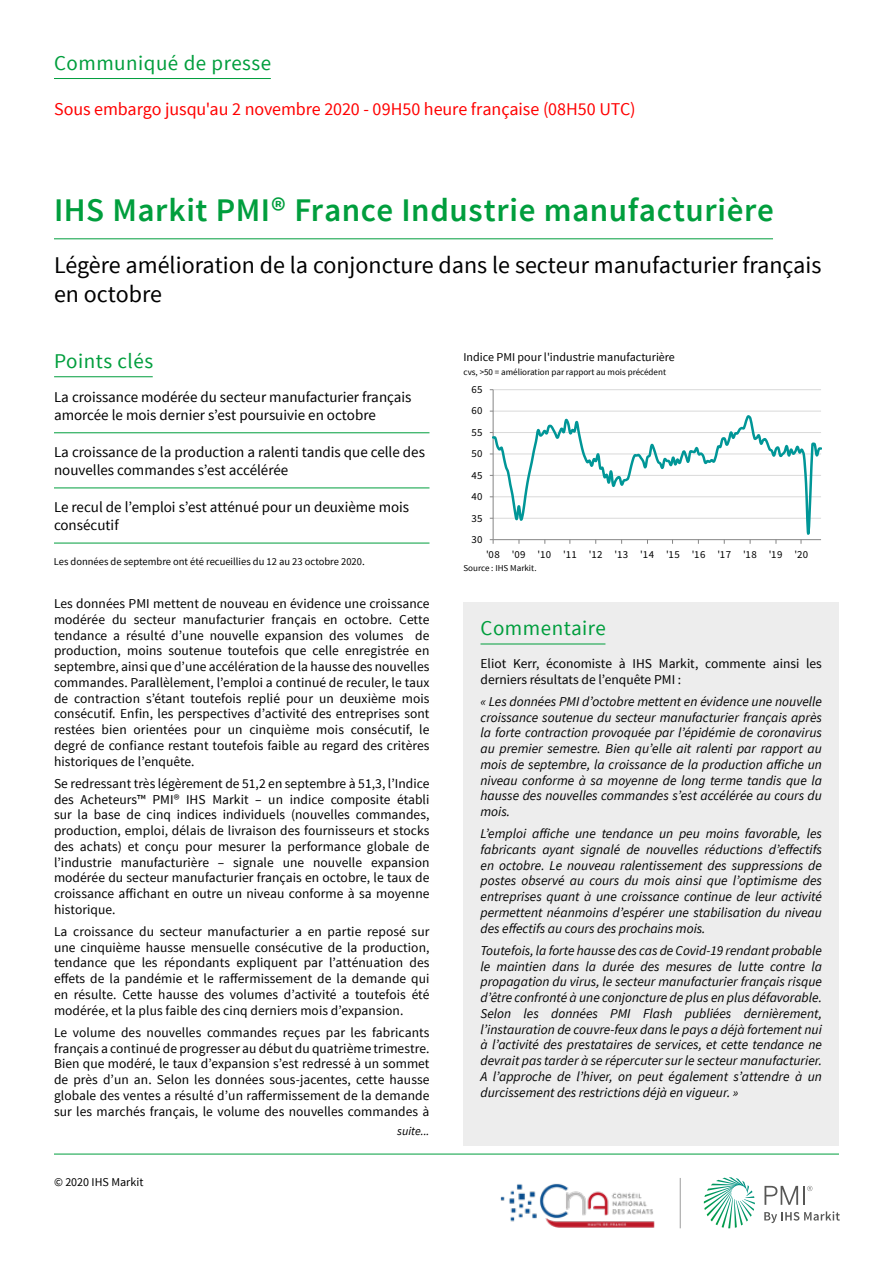
<style>
.page{position:relative;width:893px;height:1263px;background:#fff}
.page>*{position:absolute;margin:0;border:0;box-sizing:border-box;transform-origin:0 0}
.t1{font:600 33px "Source Sans Pro";letter-spacing:.015em;color:#009e3d}
.t2{font:24px/28.8px "Source Sans Pro";color:#000}
.t3{font:21px "Source Sans Pro";letter-spacing:.025em;color:#009e3d}
.t4{font:18px "Source Sans Pro";letter-spacing:-.005em;color:#f00}
.t5{font:15px/18px "Source Sans Pro";color:#000}
.t6{font:13.5px/15.8px "Source Sans Pro";letter-spacing:.005em;color:#000;text-align:justify}
.t7{font:italic 13.5px/15.8px "Source Sans Pro";color:#000;text-align:justify}
.t8{font:12px "Source Sans Pro";color:#000}
.t9{font:italic 12px "Source Sans Pro";color:#000}
.t10{font:10.65px "Source Sans Pro";letter-spacing:.04em;color:#000}
.t11{font:10.5px "Source Sans Pro";color:#000}
.t12{font:9px "Source Sans Pro";color:#000}
.s1{font-size:11.25px}
</style>
<div class="page">
<svg style="left:704px;top:1177px;width:51px;height:51px"></svg>
<svg style="left:764px;top:1211px;width:76px;height:12px"></svg>
<svg style="left:764px;top:1186px;width:48px;height:19px"></svg>
<hr style="left:54px;top:1154px;width:785px;height:1px;background:#009e3d">
<img style="left:500px;top:1178px;width:180px;height:50px">
<hr style="left:680px;top:1178px;width:1px;height:50px;background:#9d9d9c">
<hr style="left:493px;top:389px;width:328px;height:1px;background:#d9d9d9">
<hr style="left:493px;top:390px;width:1px;height:150px;background:#868686">
<svg style="left:490px;top:411px;width:331px;height:133px"></svg>
<hr style="left:54px;top:376px;width:99px;height:1px;background:#009e3d">
<hr style="left:54px;top:78px;width:217px;height:1px;background:#009e3d">
<hr style="left:54px;top:238px;width:719px;height:1px;background:#009e3d">
<hr style="left:54px;top:432px;width:375px;height:1px;background:#009e3d">
<hr style="left:54px;top:488px;width:375px;height:1px;background:#009e3d">
<hr style="left:54px;top:543px;width:375px;height:1px;background:#009e3d">
<div style="left:463px;top:602px;width:376px;height:56px;background:#ededed"></div>
<hr style="left:480px;top:644px;width:125px;height:1px;background:#009e3d">
<div style="left:463px;top:658px;width:376px;height:487px;background:#ededed"></div>
<h3 class="t3" style="left:54px;top:50px;width:219px">Communiqué de presse</h3>
<h3 class="t4" style="left:54px;top:98px;width:583px">Sous embargo jusqu'au 2 novembre 2020 - 09H50 heure française (08H50 UTC)</h3>
<h1 class="t1" style="left:54px;top:190px;width:721px">IHS Markit PMI® France Industrie manufacturière</h1>
<h2 class="t2" style="left:54px;top:251px;width:769px">Légère amélioration de la conjoncture dans le secteur manufacturier français en octobre</h2>
<h3 class="t3" style="left:54px;top:348px;width:101px">Points clés</h3>
<p class="t5" style="left:54px;top:388px;width:359px">La croissance modérée du secteur manufacturier français amorcée le mois dernier s’est poursuivie en octobre</p>
<p class="t5" style="left:54px;top:443px;width:372px">La croissance de la production a ralenti tandis que celle des nouvelles commandes s’est accélérée</p>
<p class="t5" style="left:54px;top:498px;width:357px">Le recul de l’emploi s’est atténué pour un deuxième mois consécutif</p>
<p class="t11" style="left:54px;top:555px;width:312px">Les données de septembre ont été recueillies du 12 au 23 octobre 2020<span class="s1">.</span></p>
<p class="t6" style="left:54px;top:596px;width:377px">Les données PMI mettent de nouveau en évidence une croissance modérée du secteur manufacturier français en octobre. Cette tendance a résulté d’une nouvelle expansion des volumes de production, moins soutenue toutefois que celle enregistrée en septembre, ainsi que d’une accélération de la hausse des nouvelles commandes. Parallèlement, l’emploi a continué de reculer, le taux de contraction s’étant toutefois replié pour un deuxième mois consécutif. Enfin, les perspectives d’activité des entreprises sont restées bien orientées pour un cinquième mois consécutif, le degré de confiance restant toutefois faible au regard des critères historiques de l’enquête.</p>
<p class="t6" style="left:54px;top:776px;width:377px">Se redressant très légèrement de 51,2 en septembre à 51,3, l’Indice des Acheteurs™ PMI® IHS Markit – un indice composite établi sur la base de cinq indices individuels (nouvelles commandes, production, emploi, délais de livraison des fournisseurs et stocks des achats) et conçu pour mesurer la performance globale de l’industrie manufacturière – signale une nouvelle expansion modérée du secteur manufacturier français en octobre, le taux de croissance affichant en outre un niveau conforme à sa moyenne historique.</p>
<p class="t6" style="left:54px;top:924px;width:377px">La croissance du secteur manufacturier a en partie reposé sur une cinquième hausse mensuelle consécutive de la production, tendance que les répondants expliquent par l’atténuation des effets de la pandémie et le raffermissement de la demande qui en résulte. Cette hausse des volumes d’activité a toutefois été modérée, et la plus faible des cinq derniers mois d’expansion.</p>
<p class="t6" style="left:54px;top:1025px;width:377px">Le volume des nouvelles commandes reçues par les fabricants français a continué de progresser au début du quatrième trimestre.<br>Bien que modéré, le taux d’expansion s’est redressé à un sommet de près d’un an. Selon les données sous-jacentes, cette hausse globale des ventes a résulté d’un raffermissement de la demande sur les marchés français, le volume des nouvelles commandes à</p>
<p class="t8" style="left:54px;top:1175px;width:91px">© 2020 IHS Markit</p>
<p class="t9" style="left:397px;top:1123px;width:34px">suite...</p>
<p class="t8" style="left:463px;top:350px;width:213px">Indice PMI pour l'industrie manufacturière</p>
<p class="t12" style="left:463px;top:366px;width:204px">cvs, &gt;50 = amélioration par rapport au mois précédent</p>
<p class="t10" style="left:471px;top:383px;width:13px">65</p>
<p class="t10" style="left:471px;top:404px;width:13px">60</p>
<p class="t10" style="left:471px;top:426px;width:13px">55</p>
<p class="t10" style="left:471px;top:447px;width:13px">50</p>
<p class="t10" style="left:471px;top:468px;width:13px">45</p>
<p class="t10" style="left:471px;top:490px;width:13px">40</p>
<p class="t10" style="left:471px;top:511px;width:13px">35</p>
<p class="t10" style="left:471px;top:533px;width:13px">30</p>
<p class="t10" style="left:486px;top:548px;width:324px">'08 '09 '10 '11 '12 '13 '14 '15 '16 '17 '18 '19 '20</p>
<p class="t12" style="left:463px;top:562px;width:75px">Source : IHS Markit.</p>
<h3 class="t3" style="left:480px;top:615px;width:127px">Commentaire</h3>
<p class="t6" style="left:480px;top:656px;width:343px">Eliot Kerr, économiste à IHS Markit, commente ainsi les derniers résultats de l’enquête PMI :</p>
<p class="t7" style="left:480px;top:693px;width:343px">« Les données PMI d’octobre mettent en évidence une nouvelle croissance soutenue du secteur manufacturier français après la forte contraction provoquée par l’épidémie de coronavirus au premier semestre. Bien qu’elle ait ralenti par rapport au mois de septembre, la croissance de la production affiche un niveau conforme à sa moyenne de long terme tandis que la hausse des nouvelles commandes s’est accélérée au cours du mois.</p>
<p class="t7" style="left:480px;top:826px;width:343px">L’emploi affiche une tendance un peu moins favorable, les fabricants ayant signalé de nouvelles réductions d’effectifs en octobre. Le nouveau ralentissement des suppressions de postes observé au cours du mois ainsi que l’optimisme des entreprises quant à une croissance continue de leur activité permettent néanmoins d’espérer une stabilisation du niveau des effectifs au cours des prochains mois.</p>
<p class="t7" style="left:480px;top:942px;width:343px">Toutefois, la forte hausse des cas de Covid-19 rendant probable le maintien dans la durée des mesures de lutte contre la propagation du virus, le secteur manufacturier français risque d’être confronté à une conjoncture de plus en plus défavorable.<br>Selon les données PMI Flash publiées dernièrement, l’instauration de couvre-feux dans le pays a déjà fortement nui à l’activité des prestataires de services, et cette tendance ne devrait pas tarder à se répercuter sur le secteur manufacturier.<br>A l’approche de l’hiver, on peut également s’attendre à un durcissement des restrictions déjà en vigueur. »</p>
</div>
